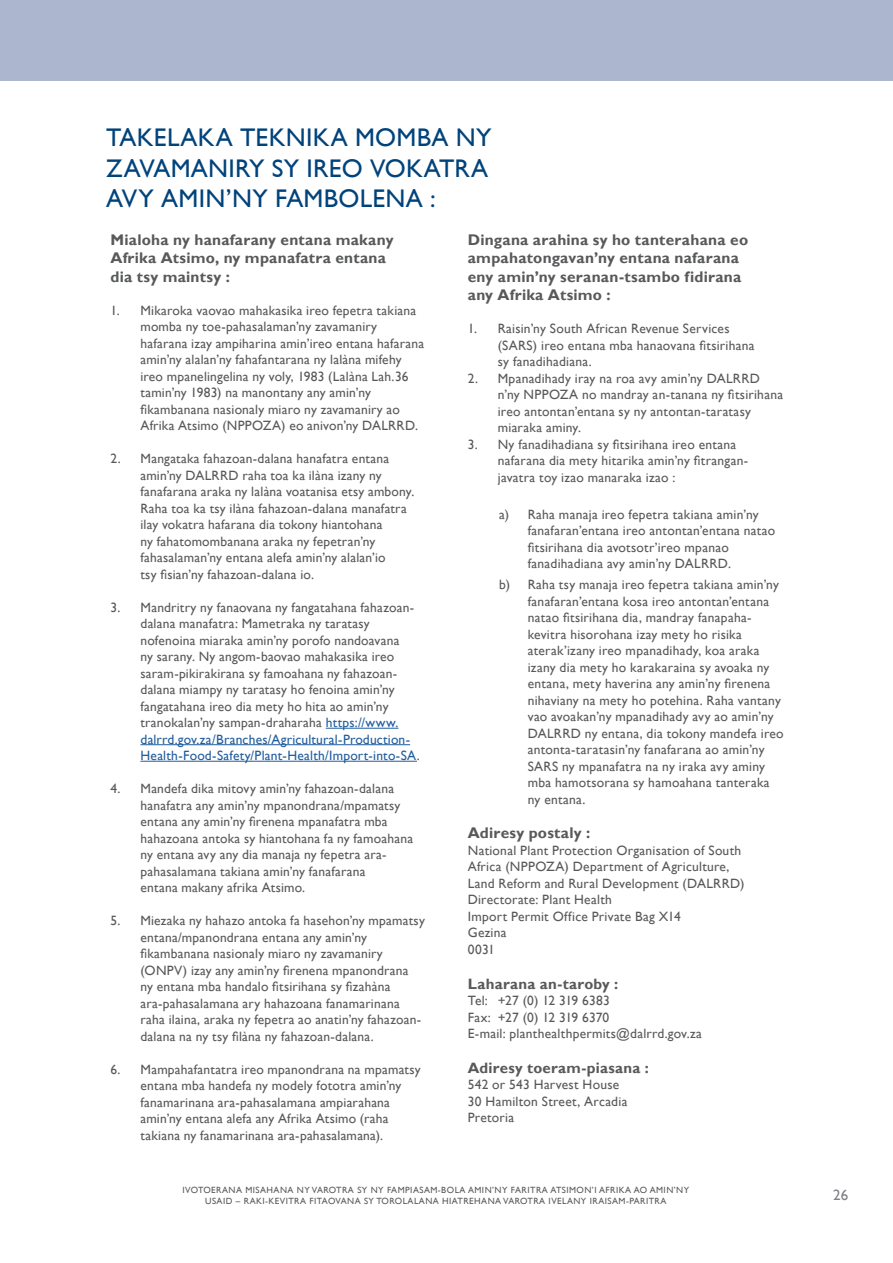
<style>
.page{position:relative;width:893px;height:1263px;background:#fff}
.page>*{position:absolute;margin:0;border:0;box-sizing:border-box;transform-origin:0 0}
.t1{font:25.5px/30.6px "Gill Sans";letter-spacing:.01em;color:#00437b}
.t2{font:700 15.45px/18.6px "Gill Sans";letter-spacing:.015em;color:#58595b}
.t3{font:700 15px "Gill Sans";letter-spacing:.02em;color:#58595b}
.t4{font:15px "Gill Sans";color:#808285}
.t5{font:13.5px/16.5px "Gill Sans";letter-spacing:.02em;color:#58595b}
.t6{font:9px/10.8px "Gill Sans";letter-spacing:.05em;color:#58595b;text-align:center}
.s1{color:#215e9e}
</style>
<div class="page">
<hr style="left:326px;top:728px;width:72px;height:1px;background:#215e9e">
<hr style="left:140px;top:744px;width:270px;height:1px;background:#215e9e">
<hr style="left:140px;top:761px;width:277px;height:1px;background:#215e9e">
<div style="left:0;top:0;width:893px;height:80px;background:#acb6cf"></div>
<h1 class="t1" style="left:106px;top:122px;width:387px">TAKELAKA TEKNIKA MOMBA NY<br>ZAVAMANIRY SY IREO VOKATRA<br>AVY AMIN’NY FAMBOLENA :</h1>
<p class="t2" style="left:468px;top:230px;width:282px">Dingana arahina sy ho tanterahana eo ampahatongavan’ny entana nafarana eny amin’ny seranan-tsambo fidirana any Afrika Atsimo :</p>
<p class="t5" style="left:498px;top:321px;width:258px;text-indent:-30px">1. Raisin’ny South African Revenue Services (SARS) ireo entana mba hanaovana fitsirihana sy fanadihadiana.</p>
<p class="t5" style="left:498px;top:370px;width:287px;text-indent:-30px">2. Mpanadihady iray na roa avy amin’ny DALRRD n’ny NPPOZA no mandray an-tanana ny fitsirihana ireo antontan’entana sy ny antontan-taratasy miaraka aminy.</p>
<p class="t5" style="left:498px;top:436px;width:252px;text-indent:-30px">3. Ny fanadihadiana sy fitsirihana ireo entana nafarana dia mety hitarika amin’ny fitrangan&shy;javatra toy izao manaraka izao :</p>
<p class="t5" style="left:528px;top:506px;width:249px;text-indent:-28px">a) Raha manaja ireo fepetra takiana amin’ny fanafaran’entana ireo antontan’entana natao fitsirihana dia avotsotr’ireo mpanao fanadihadiana avy amin’ny DALRRD.</p>
<p class="t5" style="left:528px;top:577px;width:257px;text-indent:-29px">b) Raha tsy manaja ireo fepetra takiana amin’ny fanafaran’entana kosa ireo antontan’entana natao fitsirihana dia, mandray fanapaha&shy;kevitra hisorohana izay mety ho risika aterak’izany ireo mpanadihady, koa araka izany dia mety ho karakaraina sy avoaka ny entana, mety haverina any amin’ny firenena nihaviany na mety ho potehina. Raha vantany vao avoakan’ny mpanadihady avy ao amin’ny DALRRD ny entana, dia tokony mandefa ireo antonta-taratasin’ny fanafarana ao amin’ny SARS ny mpanafatra na ny iraka avy aminy mba hamotsorana sy hamoahana tanteraka ny entana.</p>
<p class="t2" style="left:468px;top:824px;width:124px">Adiresy postaly :</p>
<p class="t5" style="left:468px;top:842px;width:278px">National Plant Protection Organisation of South<br>Africa (NPPOZA) Department of Agriculture,<br>Land Reform and Rural Development (DALRRD)<br>Directorate: Plant Health<br>Import Permit Office Private Bag X14<br>Gezina<br>0031</p>
<p class="t3" style="left:468px;top:974px;width:152px">Laharana an-taroby :</p>
<p class="t5" style="left:468px;top:992px;width:236px">Tel: +27 (0) 12 319 6383<br>Fax: +27 (0) 12 319 6370<br>E-mail: planthealthpermits@dalrrd.gov.za</p>
<p class="t3" style="left:468px;top:1059px;width:183px">Adiresy toeram-piasana :</p>
<p class="t5" style="left:468px;top:1077px;width:161px">542 or 543 Harvest House<br>30 Hamilton Street, Arcadia<br>Pretoria</p>
<p class="t2" style="left:110px;top:230px;width:285px">Mialoha ny hanafarany entana makany<br>Afrika Atsimo, ny mpanafatra entana dia tsy maintsy :</p>
<p class="t5" style="left:140px;top:302px;width:285px;text-indent:-30px">1. Mikaroka vaovao mahakasika ireo fepetra takiana momba ny toe-pahasalaman’ny zavamaniry hafarana izay ampiharina amin’ireo entana hafarana amin’ny alalan’ny fahafantarana ny lalàna mifehy ireo mpanelingelina ny voly, 1983 (Lalàna Lah.36 tamin’ny 1983) na manontany any amin’ny fikambanana nasionaly miaro ny zavamaniry ao Afrika Atsimo (NPPOZA) eo anivon’ny DALRRD.</p>
<p class="t5" style="left:140px;top:451px;width:275px;text-indent:-30px">2. Mangataka fahazoan-dalana hanafatra entana amin’ny DALRRD raha toa ka ilàna izany ny fanafarana araka ny lalàna voatanisa etsy ambony.<br>Raha toa ka tsy ilàna fahazoan-dalana manafatra ilay vokatra hafarana dia tokony hiantohana<br>ny fahatomombanana araka ny fepetran’ny fahasalaman’ny entana alefa amin’ny alalan’io<br>tsy fisian’ny fahazoan-dalana io.</p>
<p class="t5" style="left:140px;top:599px;width:281px;text-indent:-30px">3. Mandritry ny fanaovana ny fangatahana fahazoan&shy;dalana manafatra: Mametraka ny taratasy nofenoina miaraka amin’ny porofo nandoavana<br>ny sarany. Ny angom-baovao mahakasika ireo saram-pikirakirana sy famoahana ny fahazoan&shy;dalana miampy ny taratasy ho fenoina amin’ny fangatahana ireo dia mety ho hita ao amin’ny tranokalan’ny sampan-draharaha <span class="s1">https://www. dalrrd.gov.za/Branches/Agricultural-Production-Health-Food-Safety/Plant-Health/Import-into-SA</span>.</p>
<p class="t5" style="left:140px;top:780px;width:274px;text-indent:-30px">4. Mandefa dika mitovy amin’ny fahazoan-dalana hanafatra any amin’ny mpanondrana/mpamatsy entana any amin’ny firenena mpanafatra mba hahazoana antoka sy hiantohana fa ny famoahana ny entana avy any dia manaja ny fepetra ara&shy;pahasalamana takiana amin’ny fanafarana<br>entana makany afrika Atsimo.</p>
<p class="t5" style="left:140px;top:912px;width:286px;text-indent:-30px">5. Miezaka ny hahazo antoka fa hasehon’ny mpamatsy entana/mpanondrana entana any amin’ny fikambanana nasionaly miaro ny zavamaniry (ONPV) izay any amin’ny firenena mpanondrana<br>ny entana mba handalo fitsirihana sy fizahàna ara-pahasalamana ary hahazoana fanamarinana raha ilaina, araka ny fepetra ao anatin’ny fahazoan&shy;dalana na ny tsy filàna ny fahazoan-dalana.</p>
<p class="t5" style="left:140px;top:1061px;width:282px;text-indent:-30px">6. Mampahafantatra ireo mpanondrana na mpamatsy entana mba handefa ny modely fototra amin’ny fanamarinana ara-pahasalamana ampiarahana amin’ny entana alefa any Afrika Atsimo (raha takiana ny fanamarinana ara-pahasalamana).</p>
<p class="t6" style="left:183px;top:1185px;width:508px">IVOTOERANA MISAHANA NY VAROTRA SY NY FAMPIASAM-BOLA AMIN’NY FARITRA ATSIMON’I AFRIKA AO AMIN’NY<br>USAID – RAKI-KEVITRA FITAOVANA SY TOROLALANA HIATREHANA VAROTRA IVELANY IRAISAM-PARITRA</p>
<p class="t4" style="left:833px;top:1186px;width:17px">26</p>
</div>
